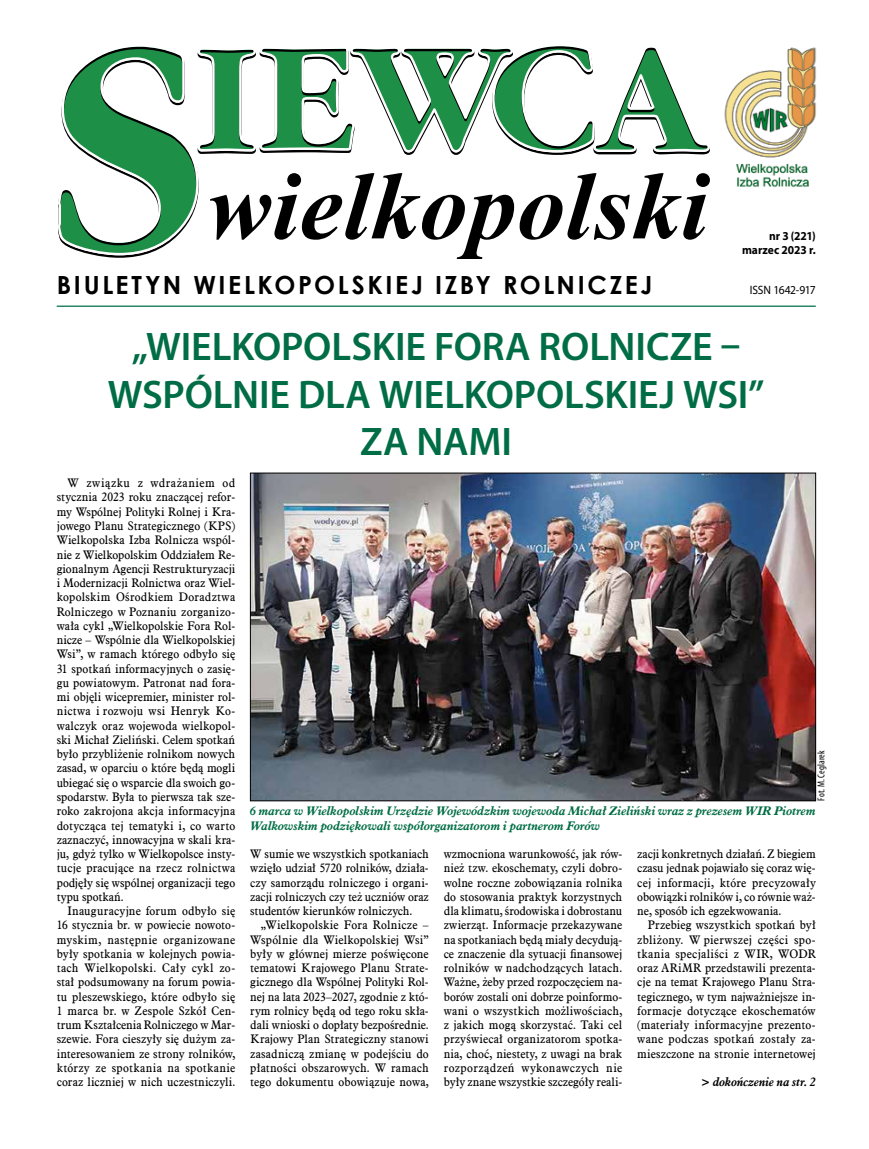
<style>
.page{position:relative;width:869px;height:1149px;background:#fff}
.page>*{position:absolute;margin:0;border:0;box-sizing:border-box;transform-origin:0 0}
.t1{font:italic 700 96.25px "Times New Roman";letter-spacing:.005em;color:#000}
.t2{font:600 40px/47.5px "Myriad Pro";letter-spacing:-.005em;color:#006d46;text-align:center}
.t3{font:700 25px "Century Gothic";letter-spacing:.105em;color:#000}
.t4{font:12.12px/14.2px "Aldine 721 EU";letter-spacing:.005em;color:#000;text-align:justify;scale:.95 1}
.t5{font:italic 700 12.12px/14.2px "Aldine 721 EU";letter-spacing:-.005em;color:#006d46}
.t6{font:700 12.12px/14.2px "Myriad Pro";color:#000;text-align:right;scale:.95 1}
.t7{font:italic 700 12.12px "Aldine 721 EU";color:#000;scale:.95 1}
.t8{font:12.12px "Myriad Pro";letter-spacing:-.03em;color:#000;scale:.95 1}
.t9{font:condensed 10px "Myriad Pro";letter-spacing:.01em;color:#000}
</style>
<div class="page">
<img style="left:724px;top:47px;width:92px;height:140px">
<hr style="left:57px;top:305px;width:758px;height:2px;background:#006d46">
<svg style="left:58px;top:46px;width:652px;height:212px"></svg>
<img style="left:252px;top:475px;width:561px;height:323px">
<h1 class="t1" style="left:207px;top:139px;width:502px">wielkopolski</h1>
<h3 class="t3" style="left:57px;top:265px;width:597px">BIULETYN WIELKOPOLSKIEJ IZBY ROLNICZEJ</h3>
<p class="t8" style="left:749px;top:282px;width:71px">ISSN 1642-917</p>
<p class="t6" style="left:741px;top:228px;width:79px">nr 3 (221) marzec 2023 r.</p>
<h2 class="t2" style="left:108px;top:322px;width:657px">„WIELKOPOLSKIE FORA ROLNICZE –<br>WSPÓLNIE DLA WIELKOPOLSKIEJ WSI”<br>ZA NAMI</h2>
<p class="t4" style="left:57px;top:476px;width:189px;text-indent:11px">W związku z wdrażaniem od stycznia 2023 roku znaczącej refor&shy;my Wspólnej Polityki Rolnej i Kra&shy;jowego Planu Strategicznego (KPS)<br>Wielkopolska Izba Rolnicza wspól&shy;nie z Wielkopolskim Oddziałem Re&shy;gionalnym Agencji Restrukturyzacji i Modernizacji Rolnictwa oraz Wiel&shy;kopolskim Ośrodkiem Doradztwa Rolniczego w Poznaniu zorganizo&shy;wała cykl „Wielkopolskie Fora Rol&shy;nicze – Wspólnie dla Wielkopolskiej Wsi”, w ramach którego odbyło się 31 spotkań informacyjnych o zasię&shy;gu powiatowym. Patronat nad fora&shy;mi objęli wicepremier, minister rol&shy;nictwa i rozwoju wsi Henryk Ko&shy;walczyk oraz wojewoda wielkopol&shy;ski Michał Zieliński. Celem spotkań było przybliżenie rolnikom nowych zasad, w oparciu o które będą mogli ubiegać się o wsparcie dla swoich go&shy;spodarstw. Była to pierwsza tak sze&shy;roko zakrojona akcja informacyjna dotycząca tej tematyki i, co warto zaznaczyć, innowacyjna w skali kra&shy;ju, gdyż tylko w Wielkopolsce insty&shy;tucje pracujące na rzecz rolnictwa podjęły się wspólnej organizacji tego typu spotkań.</p>
<p class="t4" style="left:57px;top:904px;width:189px;text-indent:11px">Inauguracyjne forum odbyło się 16 stycznia br. w powiecie nowoto&shy;myskim, następnie organizowane były spotkania w kolejnych powia&shy;tach Wielkopolski. Cały cykl zo&shy;stał podsumowany na forum powia&shy;tu pleszewskiego, które odbyło się 1 marca br. w Zespole Szkół Cen&shy;trum Kształcenia Rolniczego w Mar&shy;szewie. Fora cieszyły się dużym za&shy;interesowaniem ze strony rolników, którzy ze spotkania na spotkanie coraz liczniej w nich uczestniczyli.</p>
<p class="t9" style="left:814px;top:800px;width:52px;rotate:-90deg">Fot. M. Ceglarek</p>
<p class="t5" style="left:250px;top:803px;width:566px">6 marca w Wielkopolskim Urzędzie Wojewódzkim wojewoda Michał Zieliński wraz z prezesem WIR Piotrem<br>Walkowskim podziękowali współorganizatorom i partnerom Forów</p>
<p class="t4" style="left:443px;top:847px;width:189px">wzmocniona warunkowość, jak rów&shy;nież tzw. ekoschematy, czyli dobro&shy;wolne roczne zobowiązania rolnika do stosowania praktyk korzystnych dla klimatu, środowiska i dobrostanu zwierząt. Informacje przekazywane na spotkaniach będą miały decydują&shy;ce znaczenie dla sytuacji finansowej rolników w nadchodzących latach.<br>Ważne, żeby przed rozpoczęciem na&shy;borów zostali oni dobrze poinformo&shy;wani o wszystkich możliwościach, z jakich mogą skorzystać. Taki cel przyświecał organizatorom spotka&shy;nia, choć, niestety, z uwagi na brak rozporządzeń wykonawczych nie były znane wszystkie szczegóły reali-</p>
<p class="t4" style="left:637px;top:847px;width:189px">zacji konkretnych działań. Z biegiem czasu jednak pojawiało się coraz wię&shy;cej informacji, które precyzowały obowiązki rolników i, co równie waż&shy;ne, sposób ich egzekwowania.</p>
<p class="t4" style="left:250px;top:847px;width:189px">W sumie we wszystkich spotkaniach wzięło udział 5720 rolników, działa&shy;czy samorządu rolniczego i organi&shy;zacji rolniczych czy też uczniów oraz studentów kierunków rolniczych.</p>
<p class="t4" style="left:250px;top:918px;width:189px;text-indent:11px">„Wielkopolskie Fora Rolnicze – Wspólnie dla Wielkopolskiej Wsi” były w głównej mierze poświęcone tematowi Krajowego Planu Strate&shy;gicznego dla Wspólnej Polityki Rol&shy;nej na lata 2023–2027, zgodnie z któ&shy;rym rolnicy będą od tego roku skła&shy;dali wnioski o dopłaty bezpośrednie.<br>Krajowy Plan Strategiczny stanowi zasadniczą zmianę w podejściu do płatności obszarowych. W ramach tego dokumentu obowiązuje nowa,</p>
<p class="t4" style="left:637px;top:918px;width:189px;text-indent:11px">Przebieg wszystkich spotkań był zbliżony. W pierwszej części spo&shy;tkania specjaliści z WIR, WODR oraz ARiMR przedstawili prezenta&shy;cje na temat Krajowego Planu Stra&shy;tegicznego, w tym najważniejsze in&shy;formacje dotyczące ekoschematów (materiały informacyjne prezento&shy;wane podczas spotkań zostały za&shy;mieszczone na stronie internetowej</p>
<p class="t7" style="left:700px;top:1074px;width:123px">&gt; dokończenie na str. 2</p>
</div>
